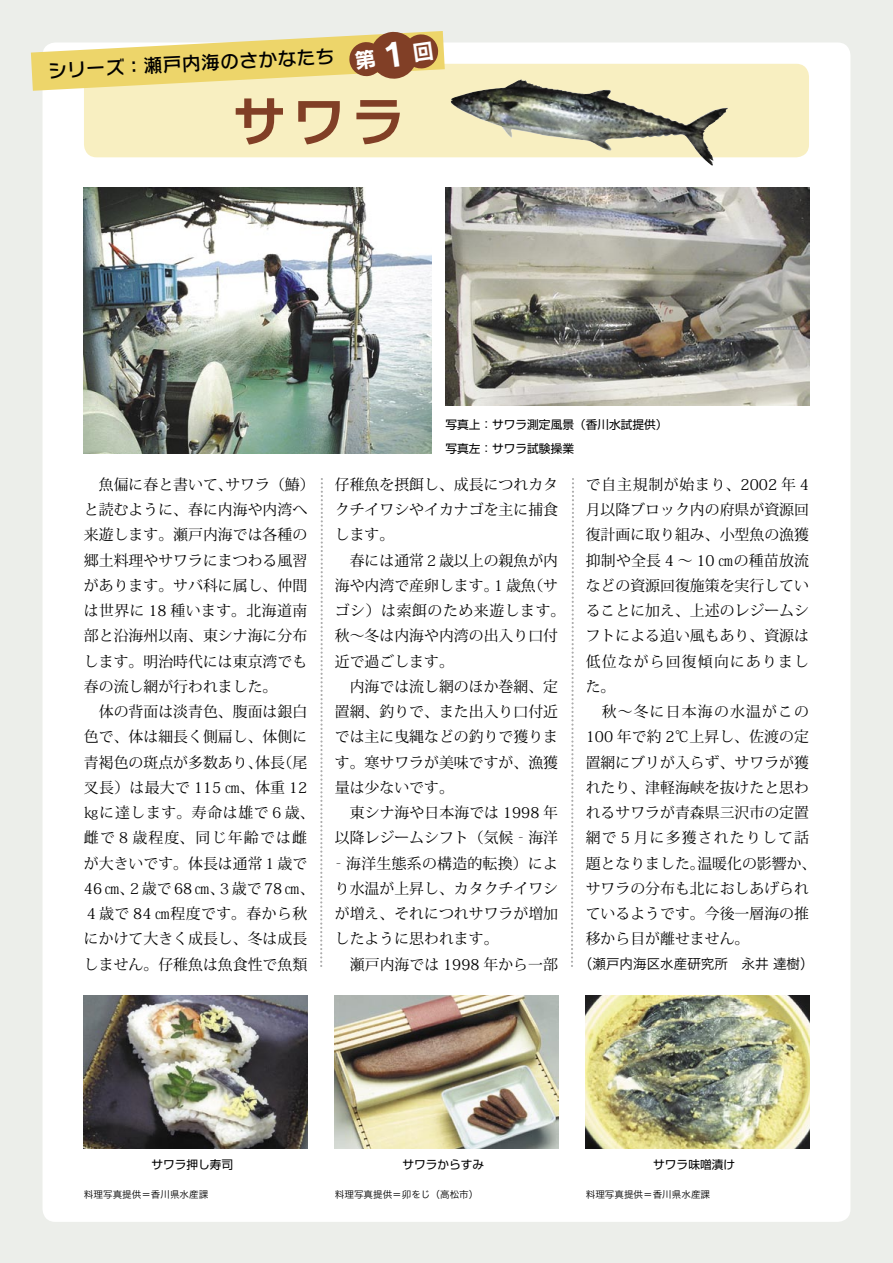
<style>
.page{position:relative;width:893px;height:1263px;background:#eceeea}
.page>*{position:absolute;margin:0;border:0;box-sizing:border-box;transform-origin:0 0}
.t1{font:700 53.1px "Shin Go Pro De";color:#813f26}
.t2{font:19.2px "Rodin NTLG Pro DB";color:#000}
.t3{font:14.85px/25.2px "Koz Min Std";color:#000}
.t4{font:13.8px "Hira Kaku Pro W3";color:#000}
.t5{font:11.7px "Shin Go Pro";color:#000}
.t6{font:9.6px "Hira Kaku Pro W3";color:#000}
</style>
<div class="page">
<div style="left:43px;top:43px;width:807px;height:1179px;background:#fff;border-radius:13px"></div>
<div style="left:84px;top:64px;width:725px;height:93px;background:#f8efc1;border-radius:13px"></div>
<svg style="left:320px;top:478px;width:3px;height:489px"></svg>
<img style="left:335px;top:995px;width:223px;height:153px">
<svg style="left:571px;top:478px;width:3px;height:489px"></svg>
<img style="left:84px;top:995px;width:223px;height:153px">
<img style="left:586px;top:995px;width:223px;height:153px">
<img style="left:451px;top:79px;width:277px;height:79px">
<img style="left:84px;top:188px;width:348px;height:266px">
<img style="left:445px;top:188px;width:364px;height:217px">
<svg style="left:31px;top:31px;width:414px;height:60px"></svg>
<p class="t2" style="left:47px;top:58px;width:289px;rotate:-3deg">シリーズ：瀬戸内海のさかなたち</p>
<h1 class="t1" style="left:233px;top:78px;width:174px">サワラ</h1>
<p class="t5" style="left:445px;top:415px;width:224px">写真上：サワラ測定風景（香川水試提供）</p>
<p class="t5" style="left:445px;top:439px;width:130px">写真左：サワラ試験操業</p>
<p class="t3" style="left:84px;top:472px;width:232px">　魚偏に春と書いて、サワラ（鰆）と読むように、春に内海や内湾へ来遊します。瀬戸内海では各種の郷土料理やサワラにまつわる風習があります。サバ科に属し、仲間は世界に 18 種います。北海道南部と沿海州以南、東シナ海に分布します。明治時代には東京湾でも春の流し網が行われました。<br>　体の背面は淡青色、腹面は銀白色で、体は細長く側扁し、体側に青褐色の斑点が多数あり、体長（尾叉長）は最大で 115 ㎝、体重 12㎏に達します。寿命は雄で６歳、雌で８歳程度、同じ年齢では雌が大きいです。体長は通常１歳で<br>46㎝、２歳で 68㎝、３歳で 78㎝、<br>４歳で 84 ㎝程度です。春から秋にかけて大きく成長し、冬は成長しません。仔稚魚は魚食性で魚類</p>
<p class="t3" style="left:331px;top:472px;width:236px">仔稚魚を摂餌し、成長につれカタクチイワシやイカナゴを主に捕食します。<br>　春には通常２歳以上の親魚が内海や内湾で産卵します。１歳魚（サゴシ）は索餌のため来遊します。秋～冬は内海や内湾の出入り口付近で過ごします。<br>　内海では流し網のほか巻網、定置網、釣りで、また出入り口付近では主に曳縄などの釣りで獲ります。寒サワラが美味ですが、漁獲量は少ないです。<br>　東シナ海や日本海では 1998 年以降レジームシフト（気候‐海洋‐海洋生態系の構造的転換）により水温が上昇し、カタクチイワシが増え、それにつれサワラが増加したように思われます。<br>　瀬戸内海では 1998 年から一部</p>
<p class="t3" style="left:586px;top:472px;width:232px">で自主規制が始まり、2002 年 4月以降ブロック内の府県が資源回復計画に取り組み、小型魚の漁獲抑制や全長 4 ～ 10 ㎝の種苗放流などの資源回復施策を実行していることに加え、上述のレジームシフトによる追い風もあり、資源は低位ながら回復傾向にありました。<br>　秋～冬に日本海の水温がこの<br>100 年で約 2℃上昇し、佐渡の定置網にブリが入らず、サワラが獲れたり、津軽海峡を抜けたと思われるサワラが青森県三沢市の定置網で 5 月に多獲されたりして話題となりました。温暖化の影響か、サワラの分布も北におしあげられているようです。今後一層海の推移から目が離せません。　　</p>
<p class="t4" style="left:579px;top:951px;width:236px">（瀬戸内海区水産研究所　永井 達樹）</p>
<p class="t5" style="left:151px;top:1155px;width:83px">サワラ押し寿司</p>
<p class="t5" style="left:653px;top:1155px;width:83px">サワラ味噌漬け</p>
<p class="t6" style="left:335px;top:1186px;width:145px">料理写真提供＝卯をじ（高松市）</p>
<p class="t6" style="left:586px;top:1186px;width:126px">料理写真提供＝香川県水産課</p>
<p class="t5" style="left:402px;top:1155px;width:83px">サワラからすみ</p>
<p class="t6" style="left:84px;top:1186px;width:126px">料理写真提供＝香川県水産課</p>
</div>
